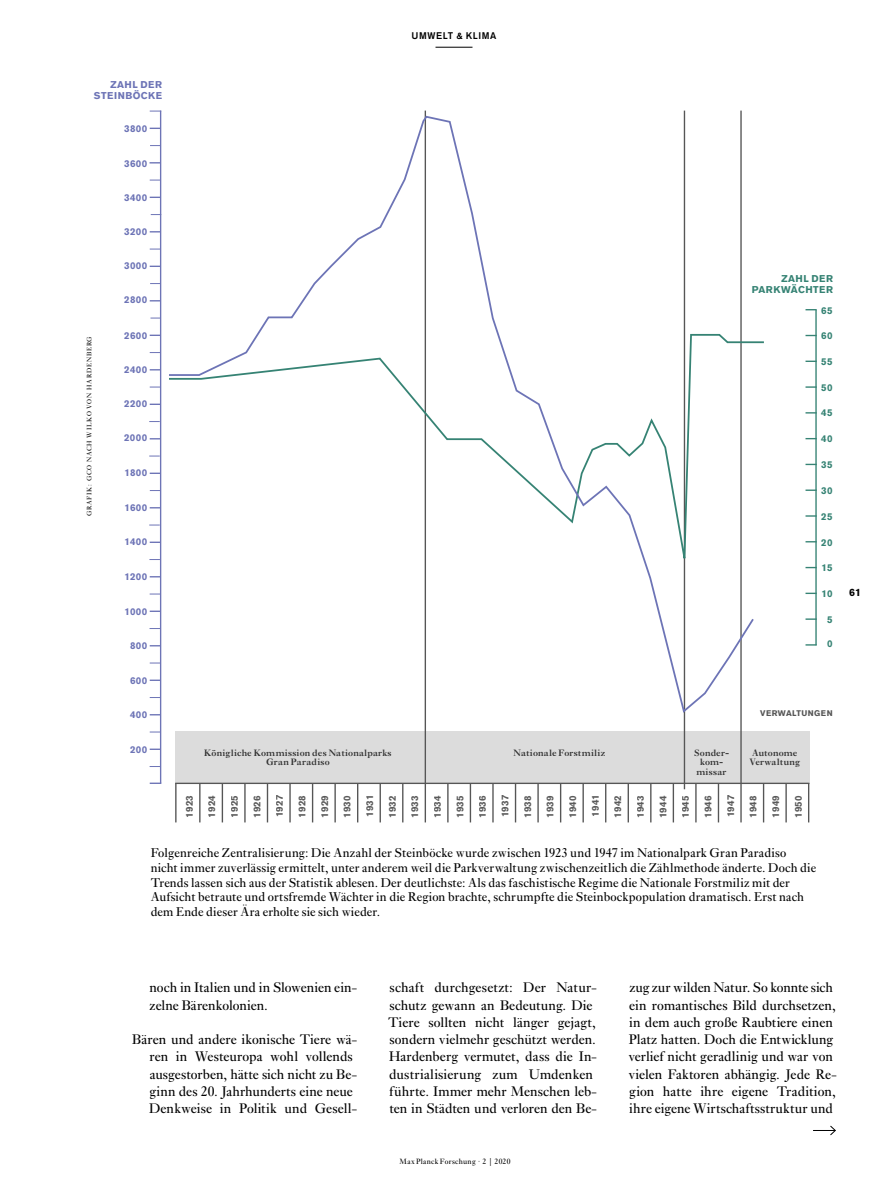
<style>
.page{position:relative;width:893px;height:1191px;background:#fff}
.page>*{position:absolute;margin:0;border:0;box-sizing:border-box;transform-origin:0 0}
.t1{font:14.4px/17.2px "Ehrhardt MT Pro";letter-spacing:.005em;color:#000}
.t2{font:13.2px/14.7px "Ehrhardt MT Pro";letter-spacing:.015em;color:#000}
.t3{font:700 10.5px "Akzidenz Grotesk Pro";color:#000}
.t4{font:700 9.75px "Akzidenz Grotesk Pro";letter-spacing:.035em;color:#000}
.t5{font:700 9.75px/10.9px "Akzidenz Grotesk Pro";letter-spacing:.045em;color:#6d74b6;text-align:right}
.t6{font:700 9.75px/10.9px "Akzidenz Grotesk Pro";letter-spacing:.045em;color:#368374;text-align:right}
.t7{font:600 9.6px/9.6px "Ehrhardt MT Pro";letter-spacing:.015em;color:#000;text-align:center}
.t8{font:500 9.6px "Akzidenz Grotesk Pro";letter-spacing:.065em;color:#000}
.t9{font:700 8.1px "Akzidenz Grotesk Pro";letter-spacing:.05em;color:#565656}
.t10{font:7.95px "Ehrhardt MT Pro";letter-spacing:.04em;color:#000}
.t11{font:6.75px "Ehrhardt MT Pro";letter-spacing:.11em;color:#000}
</style>
<div class="page">
<svg style="left:813px;top:1125px;width:23px;height:10px"></svg>
<hr style="left:160px;top:111px;width:1px;height:672px;background:#6d74b6">
<svg style="left:150px;top:679px;width:10px;height:2px"></svg>
<svg style="left:150px;top:748px;width:10px;height:2px"></svg>
<svg style="left:150px;top:334px;width:10px;height:2px"></svg>
<svg style="left:150px;top:403px;width:10px;height:2px"></svg>
<svg style="left:150px;top:472px;width:10px;height:2px"></svg>
<svg style="left:150px;top:541px;width:10px;height:2px"></svg>
<svg style="left:150px;top:610px;width:10px;height:2px"></svg>
<svg style="left:150px;top:782px;width:11px;height:2px"></svg>
<hr style="left:815px;top:310px;width:2px;height:335px;background:#368374">
<svg style="left:805px;top:644px;width:12px;height:1px"></svg>
<svg style="left:805px;top:592px;width:12px;height:2px"></svg>
<svg style="left:805px;top:489px;width:12px;height:2px"></svg>
<svg style="left:805px;top:412px;width:12px;height:1px"></svg>
<svg style="left:805px;top:360px;width:12px;height:2px"></svg>
<svg style="left:805px;top:618px;width:12px;height:2px"></svg>
<svg style="left:805px;top:515px;width:12px;height:1px"></svg>
<svg style="left:805px;top:386px;width:12px;height:2px"></svg>
<svg style="left:805px;top:309px;width:12px;height:1px"></svg>
<div style="left:175px;top:731px;width:634px;height:52px;background:#dcdcdc"></div>
<hr style="left:175px;top:783px;width:2px;height:39px;background:#565656">
<hr style="left:289px;top:783px;width:2px;height:39px;background:#565656">
<hr style="left:222px;top:783px;width:1px;height:39px;background:#565656">
<hr style="left:357px;top:783px;width:1px;height:39px;background:#565656">
<hr style="left:470px;top:783px;width:1px;height:39px;background:#565656">
<hr style="left:312px;top:783px;width:1px;height:39px;background:#565656">
<hr style="left:425px;top:111px;width:1px;height:711px;background:#565656">
<hr style="left:244px;top:783px;width:2px;height:39px;background:#565656">
<hr style="left:380px;top:783px;width:1px;height:39px;background:#565656">
<hr style="left:492px;top:783px;width:2px;height:39px;background:#565656">
<hr style="left:537px;top:783px;width:2px;height:39px;background:#565656">
<hr style="left:628px;top:783px;width:1px;height:39px;background:#565656">
<hr style="left:582px;top:783px;width:2px;height:39px;background:#565656">
<hr style="left:673px;top:783px;width:1px;height:39px;background:#565656">
<hr style="left:740px;top:111px;width:2px;height:711px;background:#565656">
<hr style="left:199px;top:783px;width:2px;height:39px;background:#565656">
<hr style="left:334px;top:783px;width:2px;height:39px;background:#565656">
<hr style="left:447px;top:783px;width:2px;height:39px;background:#565656">
<hr style="left:267px;top:783px;width:1px;height:39px;background:#565656">
<hr style="left:402px;top:783px;width:1px;height:39px;background:#565656">
<hr style="left:515px;top:783px;width:1px;height:39px;background:#565656">
<hr style="left:560px;top:783px;width:1px;height:39px;background:#565656">
<hr style="left:650px;top:783px;width:1px;height:39px;background:#565656">
<hr style="left:718px;top:783px;width:1px;height:39px;background:#565656">
<hr style="left:808px;top:783px;width:1px;height:39px;background:#565656">
<hr style="left:605px;top:783px;width:1px;height:39px;background:#565656">
<hr style="left:695px;top:783px;width:2px;height:39px;background:#565656">
<hr style="left:785px;top:783px;width:2px;height:39px;background:#565656">
<hr style="left:763px;top:783px;width:1px;height:39px;background:#565656">
<hr style="left:175px;top:782px;width:634px;height:2px;background:#565656">
<hr style="left:684px;top:111px;width:1px;height:678px;background:#565656">
<svg style="left:169px;top:115px;width:586px;height:599px"></svg>
<hr style="left:435px;top:47px;width:37px;height:1px;background:#000">
<p class="t8" style="left:411px;top:30px;width:86px">UMWELT &amp; KLIMA</p>
<p class="t5" style="left:94px;top:79px;width:70px">ZAHL DER<br>STEINBÖCKE</p>
<p class="t5" style="left:124px;top:123px;width:25px">3800</p>
<p class="t5" style="left:124px;top:158px;width:25px">3600</p>
<p class="t5" style="left:124px;top:192px;width:25px">3400</p>
<p class="t5" style="left:124px;top:226px;width:25px">3200</p>
<p class="t11" style="left:85px;top:516px;width:181px;rotate:-90deg">Grafik: GCO nach Wilko von Hardenberg</p>
<p class="t5" style="left:124px;top:260px;width:25px">3000</p>
<p class="t5" style="left:124px;top:294px;width:25px">2800</p>
<p class="t5" style="left:124px;top:330px;width:25px">2600</p>
<p class="t5" style="left:124px;top:364px;width:25px">2400</p>
<p class="t5" style="left:124px;top:398px;width:25px">2200</p>
<p class="t5" style="left:124px;top:432px;width:25px">2000</p>
<p class="t5" style="left:125px;top:467px;width:24px">1800</p>
<p class="t5" style="left:125px;top:502px;width:24px">1600</p>
<p class="t5" style="left:125px;top:536px;width:24px">1400</p>
<p class="t5" style="left:125px;top:571px;width:24px">1200</p>
<p class="t5" style="left:124px;top:606px;width:24px">1000</p>
<p class="t5" style="left:130px;top:640px;width:19px">800</p>
<p class="t5" style="left:130px;top:675px;width:19px">600</p>
<p class="t5" style="left:130px;top:709px;width:19px">400</p>
<p class="t5" style="left:130px;top:743px;width:19px">200</p>
<p class="t6" style="left:752px;top:273px;width:83px">ZAHL DER<br>PARKWÄCHTER</p>
<p class="t6" style="left:821px;top:305px;width:13px">65</p>
<p class="t6" style="left:821px;top:330px;width:13px">60</p>
<p class="t6" style="left:821px;top:356px;width:13px">55</p>
<p class="t6" style="left:821px;top:382px;width:13px">50</p>
<p class="t6" style="left:821px;top:407px;width:13px">45</p>
<p class="t6" style="left:821px;top:433px;width:13px">40</p>
<p class="t6" style="left:821px;top:459px;width:13px">35</p>
<p class="t6" style="left:821px;top:485px;width:13px">30</p>
<p class="t6" style="left:821px;top:511px;width:13px">25</p>
<p class="t6" style="left:821px;top:536px;width:13px">20</p>
<p class="t6" style="left:822px;top:562px;width:13px">15</p>
<p class="t6" style="left:822px;top:588px;width:13px">10</p>
<p class="t6" style="left:827px;top:614px;width:7px">5</p>
<p class="t6" style="left:827px;top:638px;width:7px">0</p>
<p class="t9" style="left:760px;top:707px;width:74px">VERWALTUNGEN</p>
<p class="t7" style="left:204px;top:748px;width:189px">Königliche Kommission des Nationalparks</p>
<p class="t7" style="left:513px;top:748px;width:93px">Nationale Forstmiliz</p>
<p class="t7" style="left:266px;top:757px;width:65px">Gran Paradiso</p>
<p class="t7" style="left:749px;top:748px;width:52px;text-align:left">Autonome<br>Verwaltung</p>
<p class="t7" style="left:694px;top:748px;width:36px">Sonder&shy;kom&shy;missar</p>
<p class="t4" style="left:183px;top:818px;width:24px;rotate:-90deg">1923</p>
<p class="t4" style="left:206px;top:818px;width:24px;rotate:-90deg">1924</p>
<p class="t4" style="left:228px;top:818px;width:24px;rotate:-90deg">1925</p>
<p class="t4" style="left:251px;top:818px;width:24px;rotate:-90deg">1926</p>
<p class="t4" style="left:273px;top:817px;width:24px;rotate:-90deg">1927</p>
<p class="t4" style="left:296px;top:818px;width:24px;rotate:-90deg">1928</p>
<p class="t4" style="left:318px;top:818px;width:24px;rotate:-90deg">1929</p>
<p class="t4" style="left:341px;top:818px;width:24px;rotate:-90deg">1930</p>
<p class="t4" style="left:363px;top:817px;width:24px;rotate:-90deg">1931</p>
<p class="t4" style="left:386px;top:818px;width:24px;rotate:-90deg">1932</p>
<p class="t4" style="left:409px;top:818px;width:24px;rotate:-90deg">1933</p>
<p class="t4" style="left:431px;top:818px;width:24px;rotate:-90deg">1934</p>
<p class="t4" style="left:454px;top:818px;width:24px;rotate:-90deg">1935</p>
<p class="t4" style="left:476px;top:818px;width:24px;rotate:-90deg">1936</p>
<p class="t4" style="left:499px;top:817px;width:24px;rotate:-90deg">1937</p>
<p class="t4" style="left:521px;top:818px;width:24px;rotate:-90deg">1938</p>
<p class="t4" style="left:544px;top:818px;width:24px;rotate:-90deg">1939</p>
<p class="t4" style="left:566px;top:818px;width:24px;rotate:-90deg">1940</p>
<p class="t4" style="left:589px;top:817px;width:24px;rotate:-90deg">1941</p>
<p class="t4" style="left:611px;top:818px;width:24px;rotate:-90deg">1942</p>
<p class="t4" style="left:634px;top:818px;width:24px;rotate:-90deg">1943</p>
<p class="t4" style="left:657px;top:818px;width:24px;rotate:-90deg">1944</p>
<p class="t4" style="left:679px;top:818px;width:24px;rotate:-90deg">1945</p>
<p class="t4" style="left:702px;top:818px;width:24px;rotate:-90deg">1946</p>
<p class="t4" style="left:724px;top:817px;width:24px;rotate:-90deg">1947</p>
<p class="t4" style="left:747px;top:818px;width:24px;rotate:-90deg">1948</p>
<p class="t4" style="left:769px;top:818px;width:24px;rotate:-90deg">1949</p>
<p class="t4" style="left:792px;top:818px;width:24px;rotate:-90deg">1950</p>
<p class="t2" style="left:151px;top:846px;width:667px">Folgenreiche Zentralisierung: Die Anzahl der Steinböcke wurde zwischen 1923 und 1947 im Nationalpark Gran Paradiso nicht immer zuverlässig ermittelt, unter anderem weil die Parkverwaltung zwischenzeitlich die Zählmethode änderte. Doch die Trends lassen sich aus der Statistik ablesen. Der deutlichste: Als das faschistische Regime die Nationale Forstmiliz mit der Aufsicht betraute und ortsfremde Wächter in die Region brachte, schrumpfte die Steinbockpopulation dramatisch. Erst nach dem Ende dieser Ära erholte sie sich wieder.</p>
<p class="t3" style="left:849px;top:585px;width:13px">61</p>
<p class="t1" style="left:150px;top:979px;width:209px">noch in Italien und in Slowenien ein&shy;zelne Bärenkolonien.</p>
<p class="t1" style="left:149px;top:1031px;width:209px;text-indent:-17px">Bären und andere ikonische Tiere wä&shy;ren in Westeuropa wohl vollends ausgestorben, hätte sich nicht zu Be&shy;ginn des 20. Jahrhunderts eine neue Denkweise in Politik und Gesell-</p>
<p class="t1" style="left:388px;top:979px;width:210px">schaft durchgesetzt: Der Natur&shy;schutz gewann an Bedeutung. Die Tiere sollten nicht länger gejagt, sondern vielmehr geschützt werden.<br>Hardenberg vermutet, dass die In&shy;dustrialisierung zum Umdenken führte. Immer mehr Menschen leb&shy;ten in Städten und verloren den Be-</p>
<p class="t1" style="left:628px;top:979px;width:210px">zug zur wilden Natur. So konnte sich ein romantisches Bild durchsetzen, in dem auch große Raubtiere einen Platz hatten. Doch die Entwicklung verlief nicht geradlinig und war von vielen Faktoren abhängig. Jede Re&shy;gion hatte ihre eigene Tradition, ihre eigene Wirtschaftsstruktur und</p>
<p class="t10" style="left:400px;top:1156px;width:112px">Max Planck Forschung · 2 | 2020</p>
</div>
